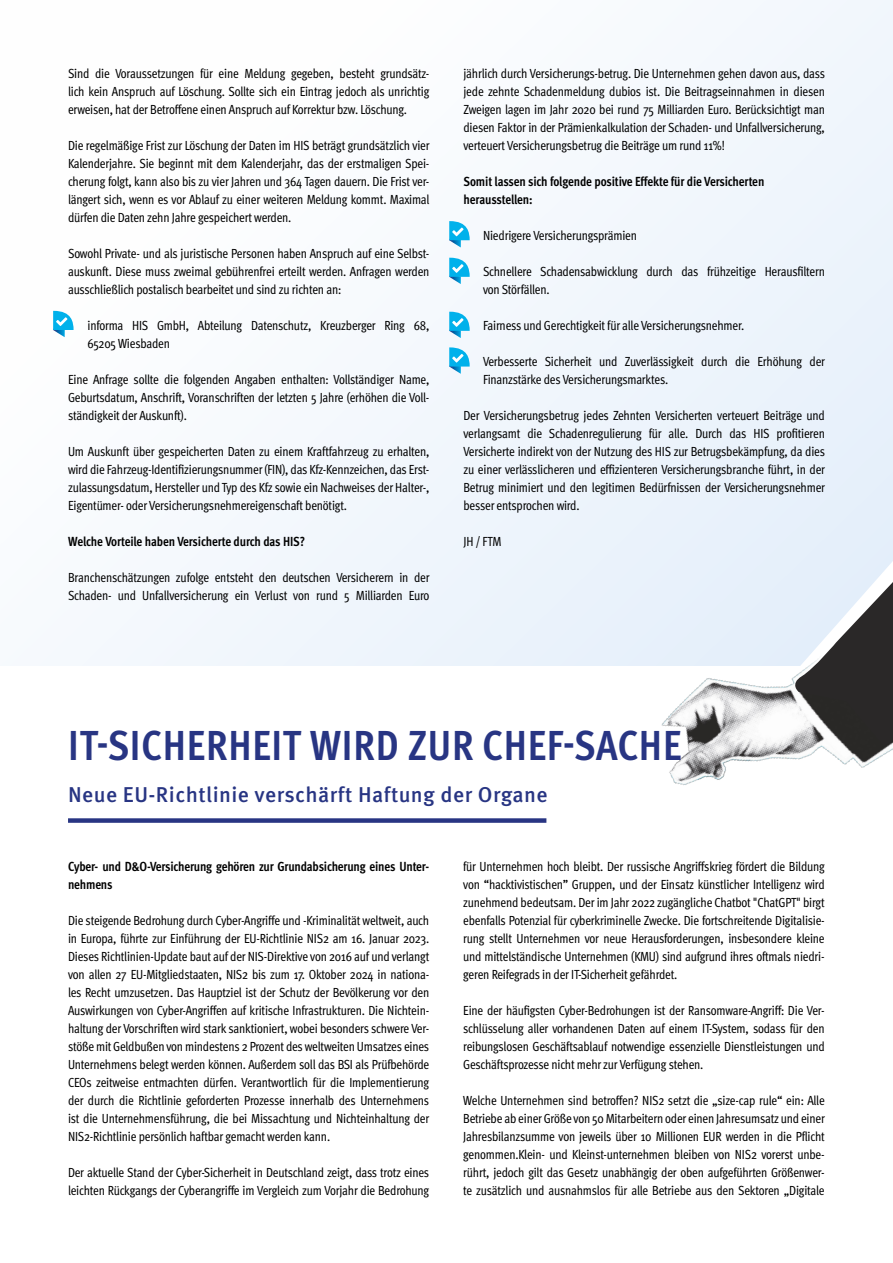
<style>
.page{position:relative;width:893px;height:1263px;background:#fff}
.page>*{position:absolute;margin:0;border:0;box-sizing:border-box;transform-origin:0 0}
.t1{font:700 condensed 42px "Meta Pro";letter-spacing:.02em;color:#283583}
.t2{font:500 21.45px "Meta Pro";letter-spacing:.02em;color:#283583}
.t3{font:condensed 13.2px/18px "Meta Pro";letter-spacing:-.015em;color:#000;text-align:justify}
.t4{font:700 condensed 13.2px/18px "Meta Pro";letter-spacing:-.015em;color:#000}
</style>
<div class="page">
<div style="left:0;top:0;width:893px;height:666px;background:#f4f8fd"></div>
<img style="left:612px;top:592px;width:175px;height:170px">
<svg style="left:787px;top:519px;width:106px;height:249px"></svg>
<img style="left:653px;top:741px;width:99px;height:44px">
<div style="left:68px;top:818px;width:478px;height:5px;background:#283583"></div>
<svg style="left:449px;top:258px;width:21px;height:26px"></svg>
<svg style="left:449px;top:312px;width:21px;height:26px"></svg>
<svg style="left:449px;top:347px;width:21px;height:27px"></svg>
<svg style="left:449px;top:221px;width:21px;height:26px"></svg>
<svg style="left:53px;top:311px;width:21px;height:26px"></svg>
<p class="t3" style="left:68px;top:63px;width:363px">Sind die Voraussetzungen für eine Meldung gegeben, besteht grundsätz&shy;lich kein Anspruch auf Löschung. Sollte sich ein Eintrag jedoch als unrichtig erweisen, hat der Betroffene einen Anspruch auf Korrektur bzw. Löschung.</p>
<p class="t3" style="left:68px;top:135px;width:363px">Die regelmäßige Frist zur Löschung der Daten im HIS beträgt grundsätzlich vier Kalenderjahre. Sie beginnt mit dem Kalenderjahr, das der erstmaligen Spei&shy;cherung folgt, kann also bis zu vier Jahren und 364 Tagen dauern. Die Frist ver&shy;längert sich, wenn es vor Ablauf zu einer weiteren Meldung kommt. Maximal dürfen die Daten zehn Jahre gespeichert werden.</p>
<p class="t3" style="left:68px;top:243px;width:363px">Sowohl Private- und als juristische Personen haben Anspruch auf eine Selbst&shy;auskunft. Diese muss zweimal gebührenfrei erteilt werden. Anfragen werden ausschließlich postalisch bearbeitet und sind zu richten an:</p>
<p class="t3" style="left:88px;top:315px;width:343px">informa HIS GmbH, Abteilung Datenschutz, Kreuzberger Ring 68,<br>65205 Wiesbaden</p>
<p class="t3" style="left:68px;top:369px;width:363px">Eine Anfrage sollte die folgenden Angaben enthalten: Vollständiger Name, Geburtsdatum, Anschrift, Voranschriften der letzten 5 Jahre (erhöhen die Voll&shy;ständigkeit der Auskunft).</p>
<p class="t3" style="left:68px;top:441px;width:363px">Um Auskunft über gespeicherten Daten zu einem Kraftfahrzeug zu erhalten, wird die Fahrzeug-Identifizierungsnummer (FIN), das Kfz-Kennzeichen, das Erst&shy;zulassungsdatum, Hersteller und Typ des Kfz sowie ein Nachweises der Halter-, Eigentümer- oder Versicherungsnehmereigenschaft benötigt.</p>
<p class="t4" style="left:68px;top:532px;width:239px">Welche Vorteile haben Versicherte durch das HIS?</p>
<p class="t3" style="left:68px;top:567px;width:363px">Branchenschätzungen zufolge entsteht den deutschen Versicherern in der<br>Schaden- und Unfallversicherung ein Verlust von rund 5 Milliarden Euro</p>
<p class="t3" style="left:463px;top:63px;width:363px">jährlich durch Versicherungs-betrug. Die Unternehmen gehen davon aus, dass jede zehnte Schadenmeldung dubios ist. Die Beitragseinnahmen in diesen Zweigen lagen im Jahr 2020 bei rund 75 Milliarden Euro. Berücksichtigt man diesen Faktor in der Prämienkalkulation der Schaden- und Unfallversicherung, verteuert Versicherungsbetrug die Beiträge um rund 11%!</p>
<p class="t4" style="left:463px;top:172px;width:302px">Somit lassen sich folgende positive Effekte für die Versicherten herausstellen:</p>
<p class="t3" style="left:483px;top:225px;width:156px">Niedrigere Versicherungsprämien</p>
<p class="t3" style="left:483px;top:261px;width:343px">Schnellere Schadensabwicklung durch das frühzeitige Herausfiltern von Störfällen.</p>
<p class="t3" style="left:483px;top:315px;width:263px">Fairness und Gerechtigkeit für alle Versicherungsnehmer.</p>
<p class="t3" style="left:483px;top:351px;width:344px">Verbesserte Sicherheit und Zuverlässigkeit durch die Erhöhung der<br>Finanzstärke des Versicherungsmarktes.</p>
<p class="t3" style="left:463px;top:405px;width:363px">Der Versicherungsbetrug jedes Zehnten Versicherten verteuert Beiträge und verlangsamt die Schadenregulierung für alle. Durch das HIS profitieren Versicherte indirekt von der Nutzung des HIS zur Betrugsbekämpfung, da dies zu einer verlässlicheren und effizienteren Versicherungsbranche führt, in der Betrug minimiert und den legitimen Bedürfnissen der Versicherungsnehmer besser entsprochen wird.</p>
<p class="t3" style="left:463px;top:531px;width:40px">JH / FTM</p>
<h1 class="t1" style="left:68px;top:713px;width:615px">IT-SICHERHEIT WIRD ZUR CHEF-SACHE</h1>
<h2 class="t2" style="left:68px;top:778px;width:481px">Neue EU-Richtlinie verschärft Haftung der Organe</h2>
<p class="t4" style="left:68px;top:856px;width:363px">Cyber- und D&amp;O-Versicherung gehören zur Grundabsicherung eines Unter&shy;nehmens</p>
<p class="t3" style="left:68px;top:910px;width:363px">Die steigende Bedrohung durch Cyber-Angriffe und -Kriminalität weltweit, auch in Europa, führte zur Einführung der EU-Richtlinie NIS2 am 16. Januar 2023.<br>Dieses Richtlinien-Update baut auf der NIS-Direktive von 2016 auf und verlangt von allen 27 EU-Mitgliedstaaten, NIS2 bis zum 17. Oktober 2024 in nationa&shy;les Recht umzusetzen. Das Hauptziel ist der Schutz der Bevölkerung vor den Auswirkungen von Cyber-Angriffen auf kritische Infrastrukturen. Die Nichtein&shy;haltung der Vorschriften wird stark sanktioniert, wobei besonders schwere Ver&shy;stöße mit Geldbußen von mindestens 2 Prozent des weltweiten Umsatzes eines Unternehmens belegt werden können. Außerdem soll das BSI als Prüfbehörde CEOs zeitweise entmachten dürfen. Verantwortlich für die Implementierung der durch die Richtlinie geforderten Prozesse innerhalb des Unternehmens ist die Unternehmensführung, die bei Missachtung und Nichteinhaltung der NIS2-Richtlinie persönlich haftbar gemacht werden kann.</p>
<p class="t3" style="left:68px;top:1162px;width:363px">Der aktuelle Stand der Cyber-Sicherheit in Deutschland zeigt, dass trotz eines leichten Rückgangs der Cyberangriffe im Vergleich zum Vorjahr die Bedrohung</p>
<p class="t3" style="left:463px;top:856px;width:363px">für Unternehmen hoch bleibt. Der russische Angriffskrieg fördert die Bildung von “hacktivistischen” Gruppen, und der Einsatz künstlicher Intelligenz wird zunehmend bedeutsam. Der im Jahr 2022 zugängliche Chatbot "ChatGPT" birgt ebenfalls Potenzial für cyberkriminelle Zwecke. Die fortschreitende Digitalisie&shy;rung stellt Unternehmen vor neue Herausforderungen, insbesondere kleine und mittelständische Unternehmen (KMU) sind aufgrund ihres oftmals niedri&shy;geren Reifegrads in der IT-Sicherheit gefährdet.</p>
<p class="t3" style="left:463px;top:1000px;width:363px">Eine der häufigsten Cyber-Bedrohungen ist der Ransomware-Angriff: Die Ver&shy;schlüsselung aller vorhandenen Daten auf einem IT-System, sodass für den reibungslosen Geschäftsablauf notwendige essenzielle Dienstleistungen und Geschäftsprozesse nicht mehr zur Verfügung stehen.</p>
<p class="t3" style="left:463px;top:1090px;width:363px">Welche Unternehmen sind betroffen? NIS2 setzt die „size-cap rule“ ein: Alle Betriebe ab einer Größe von 50 Mitarbeitern oder einen Jahresumsatz und einer Jahresbilanzsumme von jeweils über 10 Millionen EUR werden in die Pflicht genommen.Klein- und Kleinst-unternehmen bleiben von NIS2 vorerst unbe&shy;rührt, jedoch gilt das Gesetz unabhängig der oben aufgeführten Größenwer&shy;te zusätzlich und ausnahmslos für alle Betriebe aus den Sektoren „Digitale</p>
</div>
